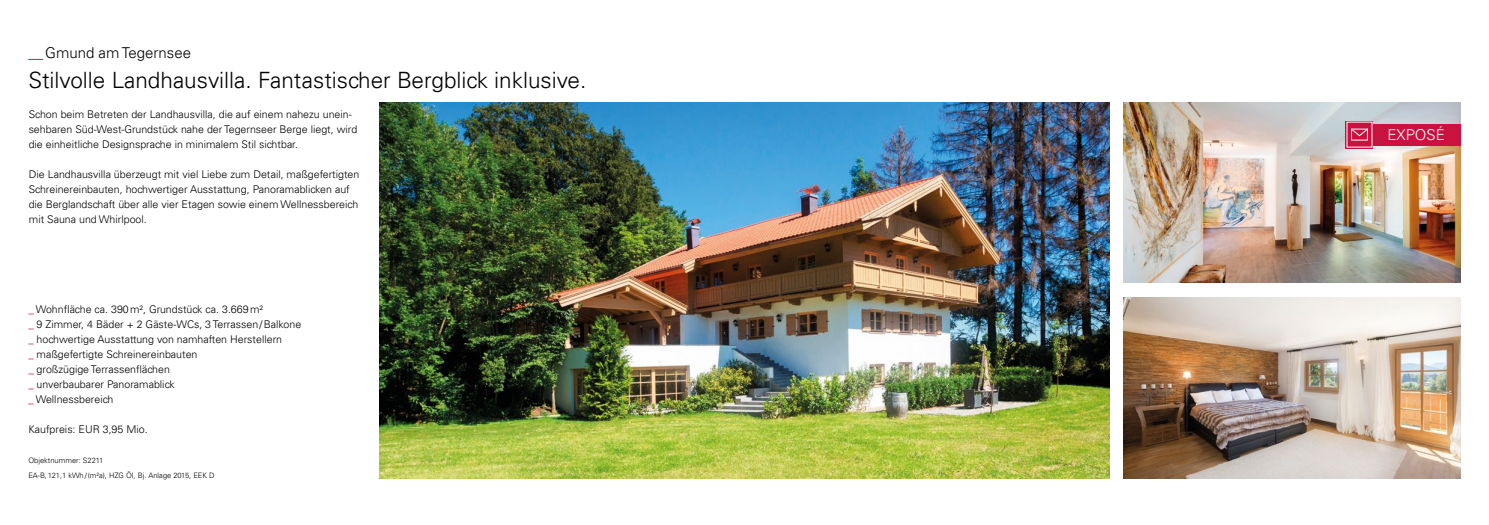
<style>
.page{position:relative;width:1489px;height:525px;background:#fff}
.page>*{position:absolute;margin:0;border:0;box-sizing:border-box;transform-origin:0 0}
.t1{font:300 22.5px "Univers LT";color:#000}
.t2{font:300 15px "Univers LT";color:#000}
.t3{font:300 15px "Univers LT";color:#fff}
.t4{font:300 10.62px/15px "Univers LT";color:#000}
.t5{font:300 7.5px/15px "Univers LT";color:#000}
.s1{color:#ca1240}
</style>
<div class="page">
<img style="left:379px;top:103px;width:730px;height:375px">
<img style="left:1123px;top:298px;width:337px;height:180px">
<img style="left:1123px;top:103px;width:337px;height:180px">
<div style="left:1357px;top:124px;width:103px;height:21px;background:#ca1240"></div>
<svg style="left:1345px;top:121px;width:28px;height:27px"></svg>
<svg style="left:1350px;top:128px;width:18px;height:9px"></svg>
<h2 class="t2" style="left:28px;top:43px;width:164px"><span class="s1">__</span>Gmund am Tegernsee</h2>
<h1 class="t1" style="left:28px;top:66px;width:559px">Stilvolle Landhausvilla. Fantastischer Bergblick inklusive.</h1>
<p class="t4" style="left:29px;top:106px;width:330px">Schon beim Betreten der Landhausvilla, die auf einem nahezu unein&shy;sehbaren Süd-West-Grundstück nahe der Tegernseer Berge liegt, wird die einheitliche Designsprache in minimalem Stil sichtbar.</p>
<p class="t4" style="left:29px;top:166px;width:332px">Die Landhausvilla überzeugt mit viel Liebe zum Detail, maßgefertigten Schreinereinbauten, hochwertiger Ausstattung, Panoramablicken auf die Berglandschaft über alle vier Etagen sowie einem Wellnessbereich mit Sauna und Whirlpool.</p>
<p class="t4" style="left:28px;top:301px;width:274px"><span class="s1">_</span> Wohnfläche ca. 390m², Grundstück ca. 3.669m²<br><span class="s1">_</span> 9 Zimmer, 4 Bäder + 2 Gäste-WCs, 3 Terrassen/Balkone <span class="s1">_</span> hochwertige Ausstattung von namhaften Herstellern<br><span class="s1">_</span> maßgefertigte Schreinereinbauten<br><span class="s1">_</span> großzügige Terrassenflächen<br><span class="s1">_</span> unverbaubarer Panoramablick<br><span class="s1">_</span> Wellnessbereich</p>
<p class="t4" style="left:28px;top:421px;width:121px">Kaufpreis: EUR 3,95 Mio.</p>
<p class="t5" style="left:28px;top:452px;width:188px">Objektnummer: S2211<br>EA-B,121,1 kWh/(m²a), HZG Öl, Bj. Anlage 2015, EEK D</p>
<h2 class="t3" style="left:1387px;top:125px;width:59px">EXPOSÉ</h2>
</div>
